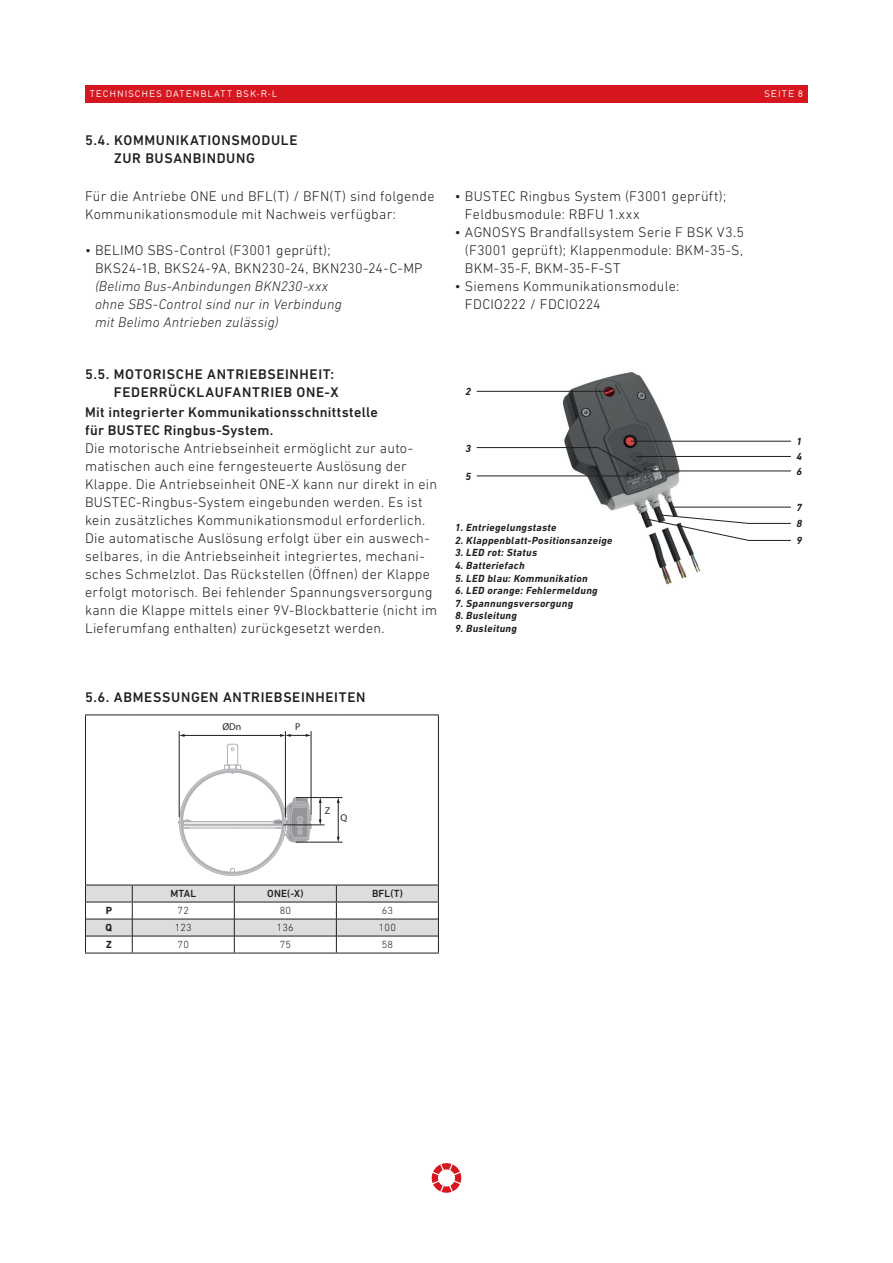
<style>
.page{position:relative;width:893px;height:1263px;background:#fff}
.page>*{position:absolute;margin:0;border:0;box-sizing:border-box;transform-origin:0 0}
.t1{font:300 14.25px/18px "DIN Next LT Pro";letter-spacing:.015em;color:#231f20}
.t2{font:500 14.25px/18px "DIN Next LT Pro";letter-spacing:.045em;color:#231f20}
.t3{font:italic 300 14.25px/18px "DIN Next LT Pro";letter-spacing:.015em;color:#231f20}
.t4{font:500 14.25px/18px "DIN Next LT Pro";letter-spacing:.02em;color:#231f20}
.t5{font:italic 700 10.5px "DIN Next LT Pro";letter-spacing:.03em;color:#231f20}
.t6{font:300 10.5px "DIN Next LT Pro";letter-spacing:.015em;color:#231f20}
.t7{font:500 10.5px "DIN Next LT Pro";letter-spacing:.015em;color:#231f20}
.t8{font:700 10.5px "DIN Next LT Pro";color:#231f20}
.t9{font:9.9px "Myriad Pro";color:#231f20}
.t10{font:9px "DIN17 SB";letter-spacing:.115em;color:#fff}
</style>
<div class="page">
<div style="left:85px;top:85px;width:723px;height:17px;background:#d7171f"></div>
<svg style="left:432px;top:1163px;width:29px;height:30px"></svg>
<img style="left:523px;top:372px;width:226px;height:213px">
<hr style="left:651px;top:471px;width:140px;height:1px;background:#231f20">
<hr style="left:477px;top:475px;width:157px;height:1px;background:#231f20">
<svg style="left:646px;top:514px;width:145px;height:27px"></svg>
<hr style="left:636px;top:456px;width:155px;height:1px;background:#231f20">
<hr style="left:672px;top:507px;width:119px;height:1px;background:#231f20">
<hr style="left:631px;top:441px;width:160px;height:1px;background:#231f20">
<hr style="left:477px;top:391px;width:131px;height:1px;background:#231f20">
<svg style="left:476px;top:447px;width:167px;height:27px"></svg>
<hr style="left:85px;top:952px;width:47px;height:1px;background:#231f20">
<hr style="left:132px;top:952px;width:102px;height:1px;background:#231f20">
<hr style="left:234px;top:952px;width:102px;height:1px;background:#231f20">
<hr style="left:336px;top:952px;width:103px;height:1px;background:#231f20">
<hr style="left:85px;top:714px;width:47px;height:1px;background:#231f20">
<hr style="left:85px;top:715px;width:1px;height:169px;background:#231f20">
<hr style="left:132px;top:714px;width:102px;height:1px;background:#231f20">
<hr style="left:234px;top:714px;width:102px;height:1px;background:#231f20">
<hr style="left:336px;top:714px;width:103px;height:1px;background:#231f20">
<hr style="left:438px;top:715px;width:1px;height:169px;background:#231f20">
<hr style="left:85px;top:884px;width:47px;height:1px;background:#231f20">
<hr style="left:132px;top:884px;width:102px;height:1px;background:#231f20">
<hr style="left:234px;top:884px;width:102px;height:1px;background:#231f20">
<hr style="left:336px;top:884px;width:103px;height:1px;background:#231f20">
<svg style="left:85px;top:885px;width:354px;height:67px"></svg>
<hr style="left:86px;top:919px;width:46px;height:1px;background:#231f20">
<hr style="left:86px;top:936px;width:46px;height:1px;background:#231f20">
<svg style="left:178px;top:743px;width:134px;height:133px"></svg>
<hr style="left:285px;top:731px;width:1px;height:86px;background:#231f20">
<svg style="left:319px;top:798px;width:3px;height:27px"></svg>
<hr style="left:338px;top:802px;width:1px;height:36px;background:#231f20">
<svg style="left:337px;top:798px;width:3px;height:5px"></svg>
<svg style="left:337px;top:837px;width:3px;height:5px"></svg>
<hr style="left:184px;top:735px;width:97px;height:1px;background:#231f20">
<svg style="left:180px;top:734px;width:5px;height:3px"></svg>
<svg style="left:280px;top:734px;width:31px;height:3px"></svg>
<hr style="left:311px;top:731px;width:1px;height:84px;background:#231f20">
<hr style="left:284px;top:825px;width:40px;height:1px;background:#231f20">
<hr style="left:296px;top:842px;width:46px;height:1px;background:#231f20">
<hr style="left:296px;top:797px;width:46px;height:1px;background:#231f20">
<hr style="left:179px;top:731px;width:1px;height:86px;background:#231f20">
<p class="t10" style="left:90px;top:88px;width:189px">TECHNISCHES DATENBLATT BSK-R-L</p>
<p class="t10" style="left:764px;top:88px;width:40px">SEITE 8</p>
<p class="t2" style="left:114px;top:131px;width:185px;text-indent:-29px">5.4. KOMMUNIKATIONSMODULE<br>ZUR BUSANBINDUNG</p>
<p class="t1" style="left:85px;top:187px;width:351px">Für die Antriebe ONE und BFL(T) / BFN(T) sind folgende<br>Kommunikationsmodule mit Nachweis verfügbar:</p>
<p class="t1" style="left:95px;top:241px;width:329px;text-indent:-10px">• BELIMO SBS-Control (F3001 geprüft);<br>BKS24-1B, BKS24-9A, BKN230-24, BKN230-24-C-MP</p>
<p class="t3" style="left:95px;top:277px;width:248px">(Belimo Bus-Anbindungen BKN230-xxx ohne SBS-Control sind nur in Verbindung mit Belimo Antrieben zulässig)</p>
<p class="t2" style="left:114px;top:365px;width:226px;text-indent:-29px">5.5. MOTORISCHE ANTRIEBSEINHEIT:<br>FEDERRÜCKLAUFANTRIEB ONE-X</p>
<p class="t4" style="left:85px;top:403px;width:294px">Mit integrierter Kommunikationsschnittstelle für BUSTEC Ringbus-System.</p>
<p class="t1" style="left:85px;top:439px;width:354px">Die motorische Antriebseinheit ermöglicht zur auto&shy;matischen auch eine ferngesteuerte Auslösung der Klappe. Die Antriebseinheit ONE-X kann nur direkt in ein BUSTEC-Ringbus-System eingebunden werden. Es ist kein zusätzliches Kommunikationsmodul erforderlich.<br>Die automatische Auslösung erfolgt über ein auswech&shy;selbares, in die Antriebseinheit integriertes, mechani&shy;sches Schmelzlot. Das Rückstellen (Öffnen) der Klappe erfolgt motorisch. Bei fehlender Spannungsversorgung kann die Klappe mittels einer 9V-Blockbatterie (nicht im Lieferumfang enthalten) zurückgesetzt werden.</p>
<p class="t1" style="left:465px;top:187px;width:263px;text-indent:-10px">• BUSTEC Ringbus System (F3001 geprüft);<br>Feldbusmodule: RBFU 1.xxx</p>
<p class="t1" style="left:465px;top:223px;width:280px;text-align:justify;text-indent:-10px">• AGNOSYS Brandfallsystem Serie F BSK V3.5 (F3001 geprüft); Klappenmodule: BKM-35-S, BKM-35-F, BKM-35-F-ST</p>
<p class="t1" style="left:465px;top:277px;width:216px;text-indent:-10px">• Siemens Kommunikationsmodule:<br>FDCIO222 / FDCIO224</p>
<p class="t5" style="left:465px;top:386px;width:7px">2</p>
<p class="t5" style="left:465px;top:442px;width:7px">3</p>
<p class="t5" style="left:465px;top:470px;width:7px">5</p>
<p class="t5" style="left:455px;top:522px;width:103px">1. Entriegelungstaste</p>
<p class="t5" style="left:455px;top:534px;width:159px">2. Klappenblatt-Positionsanzeige</p>
<p class="t5" style="left:455px;top:547px;width:84px">3. LED rot: Status</p>
<p class="t5" style="left:455px;top:559px;width:71px">4. Batteriefach</p>
<p class="t5" style="left:455px;top:572px;width:134px">5. LED blau: Kommunikation</p>
<p class="t5" style="left:455px;top:585px;width:144px">6. LED orange: Fehlermeldung</p>
<p class="t5" style="left:455px;top:597px;width:120px">7. Spannungsversorgung</p>
<p class="t5" style="left:455px;top:610px;width:63px">8. Busleitung</p>
<p class="t5" style="left:455px;top:622px;width:63px">9. Busleitung</p>
<p class="t2" style="left:85px;top:688px;width:282px">5.6. ABMESSUNGEN ANTRIEBSEINHEITEN</p>
<p class="t9" style="left:222px;top:720px;width:20px">ØDn</p>
<p class="t9" style="left:295px;top:720px;width:7px">P</p>
<p class="t9" style="left:325px;top:804px;width:7px">Z</p>
<p class="t9" style="left:340px;top:812px;width:8px">Q</p>
<p class="t7" style="left:170px;top:887px;width:27px">MTAL</p>
<p class="t7" style="left:267px;top:887px;width:38px">ONE(-X)</p>
<p class="t7" style="left:372px;top:887px;width:32px">BFL(T)</p>
<p class="t8" style="left:106px;top:904px;width:8px">P</p>
<p class="t6" style="left:178px;top:904px;width:13px">72</p>
<p class="t6" style="left:280px;top:904px;width:13px">80</p>
<p class="t6" style="left:382px;top:904px;width:13px">63</p>
<p class="t8" style="left:106px;top:921px;width:8px">Q</p>
<p class="t6" style="left:175px;top:921px;width:19px">123</p>
<p class="t6" style="left:277px;top:921px;width:19px">136</p>
<p class="t6" style="left:379px;top:921px;width:19px">100</p>
<p class="t8" style="left:106px;top:938px;width:7px">Z</p>
<p class="t6" style="left:178px;top:938px;width:13px">70</p>
<p class="t6" style="left:280px;top:938px;width:13px">75</p>
<p class="t6" style="left:382px;top:938px;width:13px">58</p>
<p class="t5" style="left:797px;top:435px;width:7px">1</p>
<p class="t5" style="left:797px;top:450px;width:7px">4</p>
<p class="t5" style="left:797px;top:465px;width:7px">6</p>
<p class="t5" style="left:797px;top:501px;width:7px">7</p>
<p class="t5" style="left:797px;top:518px;width:7px">8</p>
<p class="t5" style="left:797px;top:534px;width:7px">9</p>
</div>
